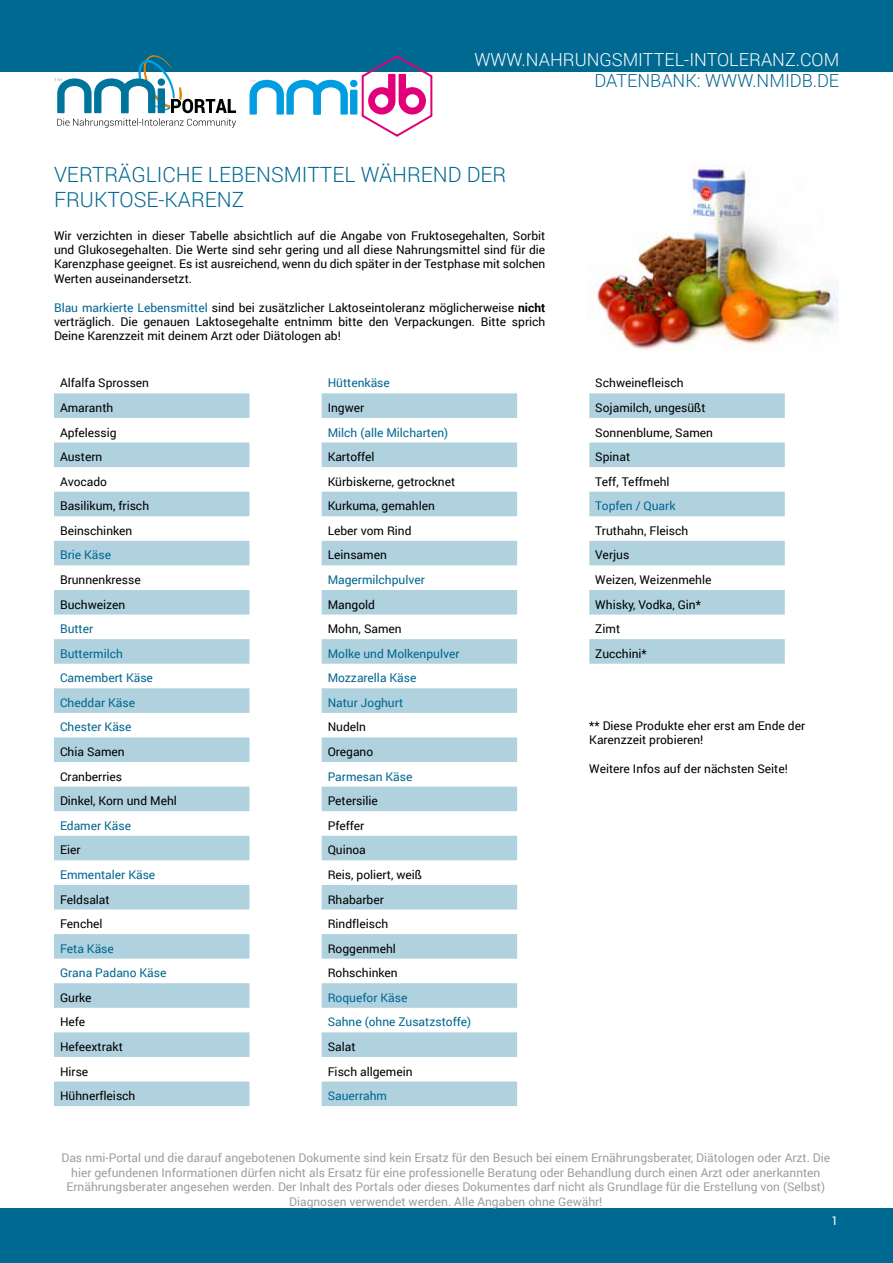
<style>
.page{position:relative;width:893px;height:1263px;background:#fff}
.page>*{position:absolute;margin:0;border:0;box-sizing:border-box;transform-origin:0 0}
.t1{font:300 21px/25.2px "Roboto";color:#006691}
.t2{font:300 18px "Roboto";color:#fff}
.t3{font:300 18px "Roboto";color:#006691}
.t4{font:12px/24.6px "Roboto";color:#000}
.t5{font:12px/14.4px "Roboto";color:#9c9e9f;text-align:center}
.t6{font:12px/24.6px "Roboto";color:#006691}
.t7{font:12px "Roboto";color:#fff}
.s1{color:#006691}
.s2{font-weight:700}
</style>
<div class="page">
<div style="left:0;top:0;width:893px;height:71px;background:#006991"></div>
<svg style="left:54px;top:55px;width:183px;height:73px"></svg>
<div style="left:0;top:1209px;width:893px;height:54px;background:#006991"></div>
<div style="left:350px;top:90px;width:7px;height:25px;background:#009ee0"></div>
<div style="left:350px;top:80px;width:7px;height:7px;background:#009ee0;border-radius:50%"></div>
<svg style="left:250px;top:79px;width:98px;height:36px"></svg>
<svg style="left:362px;top:55px;width:70px;height:82px"></svg>
<img style="left:588px;top:164px;width:251px;height:186px">
<svg style="left:54px;top:393px;width:195px;height:713px;fill:#b3d3e0"></svg>
<svg style="left:322px;top:393px;width:195px;height:713px;fill:#b3d3e0"></svg>
<svg style="left:589px;top:393px;width:196px;height:271px;fill:#b0d2df"></svg>
<h2 class="t2" style="left:474px;top:47px;width:366px">WWW.NAHRUNGSMITTEL-INTOLERANZ.COM</h2>
<h2 class="t3" style="left:595px;top:68px;width:246px">DATENBANK: WWW.NMIDB.DE</h2>
<h1 class="t1" style="left:54px;top:161px;width:454px">VERTRÄGLICHE LEBENSMITTEL WÄHREND DER<br>FRUKTOSE-KARENZ</h1>
<p class="t4" style="left:54px;top:228px;width:493px;line-height:14.4px;text-align:justify">Wir verzichten in dieser Tabelle absichtlich auf die Angabe von Fruktosegehalten, Sorbit und Glukosegehalten. Die Werte sind sehr gering und all diese Nahrungsmittel sind für die Karenzphase geeignet. Es ist ausreichend, wenn du dich später in der Testphase mit solchen Werten auseinandersetzt.</p>
<p class="t4" style="left:54px;top:300px;width:493px;line-height:14.4px;text-align:justify"><span class="s1">Blau markierte Lebensmittel</span> sind bei zusätzlicher Laktoseintoleranz möglicherweise <span class="s2">nicht </span>verträglich. Die genauen Laktosegehalte entnimm bitte den Verpackungen. Bitte sprich Deine Karenzzeit mit deinem Arzt oder Diätologen ab!</p>
<p class="t4" style="left:60px;top:370px;width:91px">Alfalfa Sprossen<br>Amaranth<br>Apfelessig<br>Austern<br>Avocado<br>Basilikum, frisch<br>Beinschinken</p>
<p class="t6" style="left:60px;top:542px;width:53px">Brie Käse</p>
<p class="t4" style="left:60px;top:567px;width:82px">Brunnenkresse<br>Buchweizen</p>
<p class="t6" style="left:60px;top:616px;width:94px">Butter<br>Buttermilch<br>Camembert Käse<br>Cheddar Käse<br>Chester Käse</p>
<p class="t4" style="left:60px;top:739px;width:118px">Chia Samen<br>Cranberries<br>Dinkel, Korn und Mehl</p>
<p class="t6" style="left:60px;top:813px;width:73px">Edamer Käse</p>
<p class="t4" style="left:60px;top:837px;width:22px">Eier</p>
<p class="t6" style="left:60px;top:862px;width:97px">Emmentaler Käse</p>
<p class="t4" style="left:60px;top:886px;width:51px">Feldsalat<br>Fenchel</p>
<p class="t6" style="left:60px;top:936px;width:108px">Feta Käse<br>Grana Padano Käse</p>
<p class="t4" style="left:60px;top:985px;width:77px">Gurke<br>Hefe<br>Hefeextrakt<br>Hirse<br>Hühnerfleisch</p>
<p class="t6" style="left:328px;top:370px;width:64px">Hüttenkäse</p>
<p class="t4" style="left:328px;top:395px;width:38px">Ingwer</p>
<p class="t6" style="left:328px;top:419px;width:122px">Milch (alle Milcharten)</p>
<p class="t4" style="left:328px;top:444px;width:129px">Kartoffel<br>Kürbiskerne, getrocknet<br>Kurkuma, gemahlen<br>Leber vom Rind<br>Leinsamen</p>
<p class="t6" style="left:328px;top:567px;width:99px">Magermilchpulver</p>
<p class="t4" style="left:328px;top:591px;width:76px">Mangold<br>Mohn, Samen</p>
<p class="t6" style="left:328px;top:641px;width:133px">Molke und Molkenpulver<br>Mozzarella Käse<br>Natur Joghurt</p>
<p class="t4" style="left:328px;top:714px;width:47px">Nudeln<br>Oregano</p>
<p class="t6" style="left:328px;top:764px;width:86px">Parmesan Käse</p>
<p class="t4" style="left:328px;top:788px;width:96px">Petersilie<br>Pfeffer<br>Quinoa<br>Reis, poliert, weiß<br>Rhabarber<br>Rindfleisch<br>Roggenmehl<br>Rohschinken</p>
<p class="t6" style="left:328px;top:985px;width:145px">Roquefor Käse<br>Sahne (ohne Zusatzstoffe)</p>
<p class="t4" style="left:328px;top:1034px;width:86px">Salat<br>Fisch allgemein</p>
<p class="t6" style="left:328px;top:1083px;width:61px">Sauerrahm</p>
<p class="t4" style="left:595px;top:370px;width:119px">Schweinefleisch<br>Sojamilch, ungesüßt<br>Sonnenblume, Samen<br>Spinat<br>Teff, Teffmehl</p>
<p class="t6" style="left:595px;top:493px;width:82px">Topfen / Quark</p>
<p class="t4" style="left:595px;top:518px;width:118px">Truthahn, Fleisch<br>Verjus<br>Weizen, Weizenmehle<br>Whisky, Vodka, Gin*<br>Zimt<br>Zucchini*</p>
<p class="t4" style="left:589px;top:718px;width:217px;line-height:14.4px">** Diese Produkte eher erst am Ende der<br>Karenzzeit probieren!</p>
<p class="t4" style="left:589px;top:756px;width:200px">Weitere Infos auf der nächsten Seite!</p>
<p class="t5" style="left:61px;top:1150px;width:770px">Das nmi-Portal und die darauf angebotenen Dokumente sind kein Ersatz für den Besuch bei einem Ernährungsberater, Diätologen oder Arzt. Die hier gefundenen Informationen dürfen nicht als Ersatz für eine professionelle Beratung oder Behandlung durch einen Arzt oder anerkannten Ernährungsberater angesehen werden. Der Inhalt des Portals oder dieses Dokumentes darf nicht als Grundlage für die Erstellung von (Selbst)<br>Diagnosen verwendet werden. Alle Angaben ohne Gewähr!</p>
<p class="t7" style="left:831px;top:1212px;width:8px">1</p>
</div>
